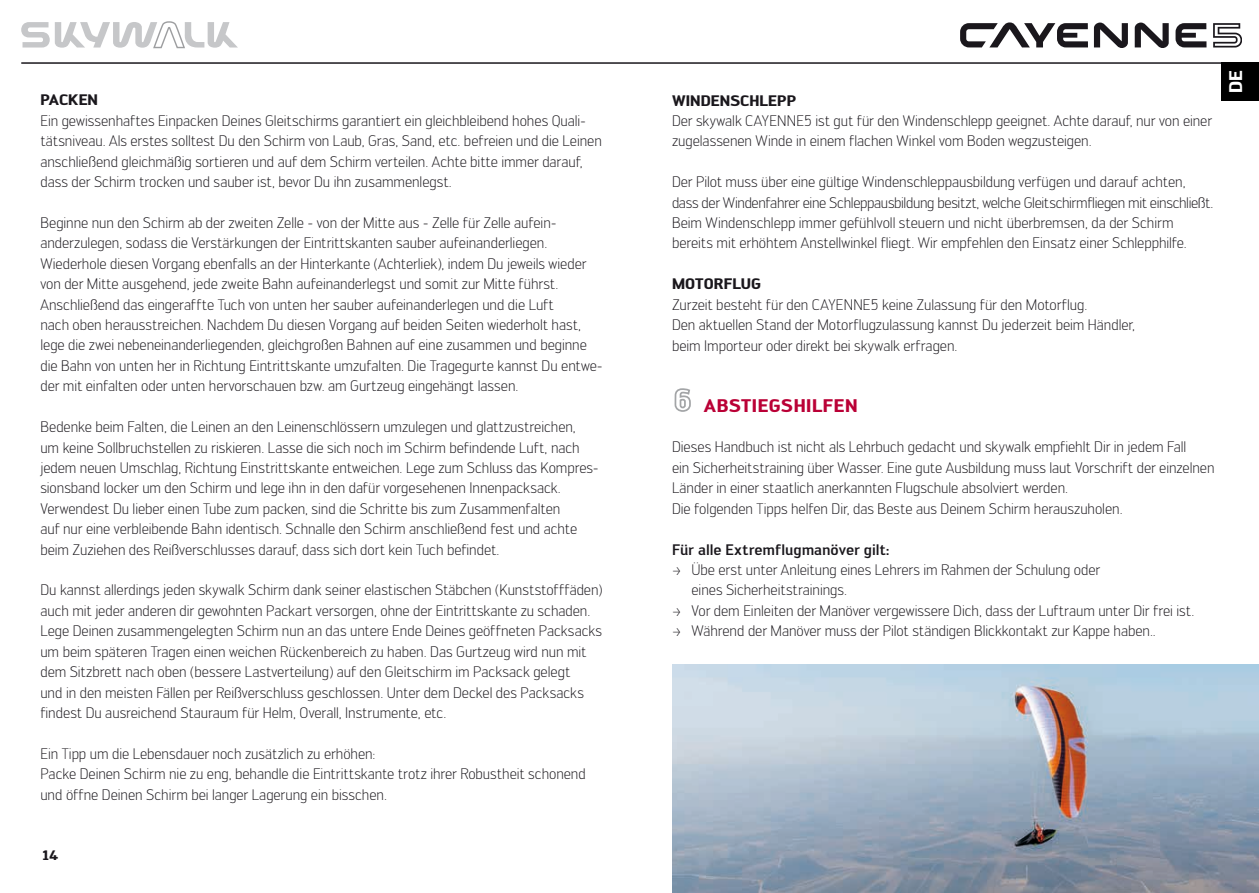
<style>
.page{position:relative;width:1259px;height:893px;background:#fff}
.page>*{position:absolute;margin:0;border:0;box-sizing:border-box;transform-origin:0 0}
.t1{font:700 18px "Engel";letter-spacing:.03em;color:#ba0036}
.t2{font:700 18px "Engel";color:#fff}
.t3{font:300 15px/20.4px "Engel";letter-spacing:-.005em;color:#1a171c}
.t4{font:500 15px "Engel";letter-spacing:-.005em;color:#1a171c}
.t5{font:700 15px "Engel";letter-spacing:.005em;color:#1a171c}
.t6{font:700 13.5px "Engel";color:#1a171c}
</style>
<div class="page">
<hr style="left:21px;top:62px;width:1238px;height:2px;background:#1a171c">
<svg style="left:21px;top:21px;width:217px;height:28px"></svg>
<svg style="left:960px;top:22px;width:282px;height:26px"></svg>
<div style="left:1221px;top:63px;width:38px;height:38px;background:#000"></div>
<svg style="left:674px;top:388px;width:17px;height:24px"></svg>
<img style="left:672px;top:665px;width:587px;height:228px">
<p class="t5" style="left:40px;top:91px;width:59px">PACKEN</p>
<p class="t3" style="left:40px;top:110px;width:563px">Ein gewissenhaftes Einpacken Deines Gleitschirms garantiert ein gleichbleibend hohes Quali&shy;tätsniveau. Als erstes solltest Du den Schirm von Laub, Gras, Sand, etc. befreien und die Leinen anschließend gleichmäßig sortieren und auf dem Schirm verteilen. Achte bitte immer darauf, dass der Schirm trocken und sauber ist, bevor Du ihn zusammenlegst.</p>
<p class="t3" style="left:40px;top:212px;width:564px">Beginne nun den Schirm ab der zweiten Zelle - von der Mitte aus - Zelle für Zelle aufein&shy;anderzulegen, sodass die Verstärkungen der Eintrittskanten sauber aufeinanderliegen.<br>Wiederhole diesen Vorgang ebenfalls an der Hinterkante (Achterliek), indem Du jeweils wieder von der Mitte ausgehend, jede zweite Bahn aufeinanderlegst und somit zur Mitte führst.<br>Anschließend das eingeraffte Tuch von unten her sauber aufeinanderlegen und die Luft<br>nach oben herausstreichen. Nachdem Du diesen Vorgang auf beiden Seiten wiederholt hast, lege die zwei nebeneinanderliegenden, gleichgroßen Bahnen auf eine zusammen und beginne die Bahn von unten her in Richtung Eintrittskante umzufalten. Die Tragegurte kannst Du entwe&shy;der mit einfalten oder unten hervorschauen bzw. am Gurtzeug eingehängt lassen.</p>
<p class="t3" style="left:40px;top:417px;width:560px">Bedenke beim Falten, die Leinen an den Leinenschlössern umzulegen und glattzustreichen,<br>um keine Sollbruchstellen zu riskieren. Lasse die sich noch im Schirm befindende Luft, nach jedem neuen Umschlag, Richtung Einstrittskante entweichen. Lege zum Schluss das Kompres&shy;sionsband locker um den Schirm und lege ihn in den dafür vorgesehenen Innenpacksack.<br>Verwendest Du lieber einen Tube zum packen, sind die Schritte bis zum Zusammenfalten<br>auf nur eine verbleibende Bahn identisch. Schnalle den Schirm anschließend fest und achte beim Zuziehen des Reißverschlusses darauf, dass sich dort kein Tuch befindet.</p>
<p class="t3" style="left:40px;top:580px;width:563px">Du kannst allerdings jeden skywalk Schirm dank seiner elastischen Stäbchen (Kunststofffäden) auch mit jeder anderen dir gewohnten Packart versorgen, ohne der Eintrittskante zu schaden.<br>Lege Deinen zusammengelegten Schirm nun an das untere Ende Deines geöffneten Packsacks um beim späteren Tragen einen weichen Rückenbereich zu haben. Das Gurtzeug wird nun mit dem Sitzbrett nach oben (bessere Lastverteilung) auf den Gleitschirm im Packsack gelegt<br>und in den meisten Fällen per Reißverschluss geschlossen. Unter dem Deckel des Packsacks findest Du ausreichend Stauraum für Helm, Overall, Instrumente, etc.</p>
<p class="t3" style="left:40px;top:743px;width:547px">Ein Tipp um die Lebensdauer noch zusätzlich zu erhöhen:<br>Packe Deinen Schirm nie zu eng, behandle die Eintrittskante trotz ihrer Robustheit schonend und öffne Deinen Schirm bei langer Lagerung ein bisschen.</p>
<p class="t6" style="left:43px;top:847px;width:17px">14</p>
<p class="t5" style="left:672px;top:91px;width:125px">WINDENSCHLEPP</p>
<p class="t3" style="left:672px;top:111px;width:541px">Der skywalk CAYENNE5 ist gut für den Windenschlepp geeignet. Achte darauf, nur von einer zugelassenen Winde in einem flachen Winkel vom Boden wegzusteigen.</p>
<p class="t3" style="left:672px;top:172px;width:543px">Der Pilot muss über eine gültige Windenschleppausbildung verfügen und darauf achten, dass der Windenfahrer eine Schleppausbildung besitzt, welche Gleitschirmfliegen mit einschließt.<br>Beim Windenschlepp immer gefühlvoll steuern und nicht überbremsen, da der Schirm bereits mit erhöhtem Anstellwinkel fliegt. Wir empfehlen den Einsatz einer Schlepphilfe.</p>
<p class="t5" style="left:672px;top:275px;width:91px">MOTORFLUG</p>
<p class="t3" style="left:672px;top:294px;width:465px">Zurzeit besteht für den CAYENNE5 keine Zulassung für den Motorflug.<br>Den aktuellen Stand der Motorflugzulassung kannst Du jederzeit beim Händler, beim Importeur oder direkt bei skywalk erfragen.</p>
<p class="t2" style="left:1224px;top:93px;width:24px;rotate:-90deg">DE</p>
<p class="t1" style="left:704px;top:394px;width:155px">ABSTIEGSHILFEN</p>
<p class="t3" style="left:672px;top:437px;width:544px">Dieses Handbuch ist nicht als Lehrbuch gedacht und skywalk empfiehlt Dir in jedem Fall<br>ein Sicherheitstraining über Wasser. Eine gute Ausbildung muss laut Vorschrift der einzelnen Länder in einer staatlich anerkannten Flugschule absolviert werden.<br>Die folgenden Tipps helfen Dir, das Beste aus Deinem Schirm herauszuholen.</p>
<p class="t4" style="left:672px;top:540px;width:219px">Für alle Extremflugmanöver gilt:</p>
<p class="t3" style="left:672px;top:559px;width:429px">&gt; Übe erst unter Anleitung eines Lehrers im Rahmen der Schulung oder</p>
<p class="t3" style="left:691px;top:580px;width:157px">eines Sicherheitstrainings.</p>
<p class="t3" style="left:672px;top:600px;width:524px">&gt; Vor dem Einleiten der Manöver vergewissere Dich, dass der Luftraum unter Dir frei ist.</p>
<p class="t3" style="left:672px;top:621px;width:485px">&gt; Während der Manöver muss der Pilot ständigen Blickkontakt zur Kappe haben..</p>
</div>
